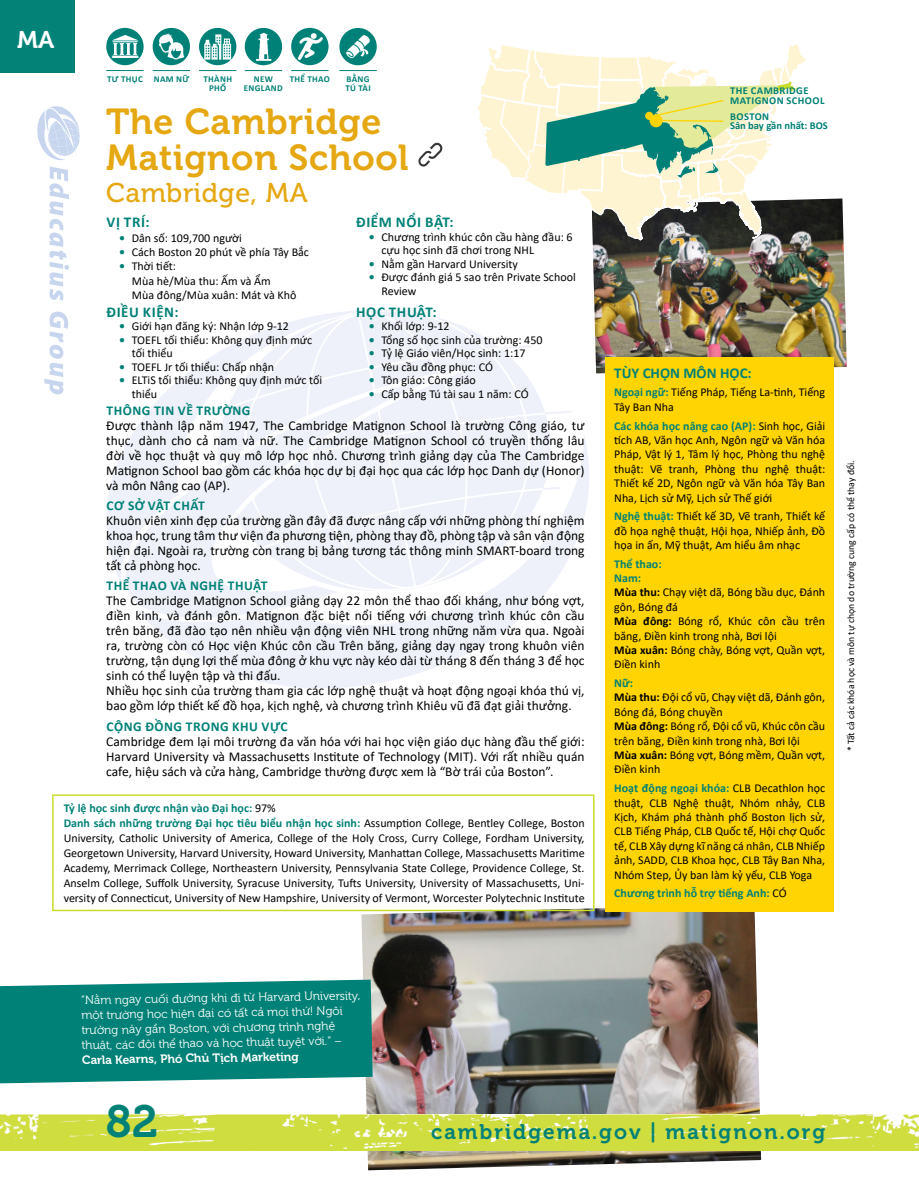
<style>
.page{position:relative;width:919px;height:1188px;background:#fff}
.page>*{position:absolute;margin:0;border:0;box-sizing:border-box;transform-origin:0 0}
.t1{font:700 45px "SVN Museo Slab";color:#008177}
.t2{font:700 36px/36px "SVN Museo Slab";letter-spacing:.025em;color:#e5a812}
.t3{font:600 27px "SVN Museo Slab";letter-spacing:.025em;color:#e5a812}
.t4{font:700 24px "SVN Museo Slab";color:#fff}
.t5{font:700 21px "SVN Museo Slab";letter-spacing:.1em;color:#008177}
.t6{font:700 15px "Calibri";letter-spacing:.04em;color:#008177}
.t7{font:700 15px "Calibri";color:#008177}
.t8{font:13.5px/15px "Calibri";color:#000;text-align:justify}
.t9{font:700 13.5px "Calibri";letter-spacing:.04em;color:#008177}
.t10{font:12px/14.4px "Calibri";color:#000}
.t11{font:12px/14.4px "Calibri";color:#000101;text-align:justify}
.t12{font:12px/15px "SVN Museo Slab";color:#fff}
.t13{font:700 12px "SVN Museo Slab";color:#fff}
.t14{font:700 12px "Calibri";color:#008177}
.t15{font:700 10.5px/10.1px "Calibri";letter-spacing:.04em;color:#008177}
.t16{font:700 10.5px/9px "Calibri";color:#008177}
.t17{font:9.75px "Calibri";color:#000}
.t18{font:700 9px/9px "Calibri";letter-spacing:.04em;color:#008177;text-align:center}
.s1{font-weight:700;color:#008177}
.s2{font-weight:700}
.s3{font-weight:400;color:#000}
</style>
<div class="page">
<img style="left:361px;top:904px;width:400px;height:266px">
<svg style="left:106px;top:310px;width:497px;height:378px"></svg>
<svg style="left:119px;top:373px;width:339px;height:252px"></svg>
<img style="left:591px;top:198px;width:255px;height:175px">
<div style="left:0;top:980px;width:372px;height:103px;background:#008177"></div>
<div style="left:52px;top:794px;width:542px;height:117px;border:2px solid #cbdb2a"></div>
<div style="left:605px;top:358px;width:228px;height:554px;background:#ffd400"></div>
<img style="left:106px;top:28px;width:38px;height:37px;border-radius:19px">
<img style="left:245px;top:28px;width:37px;height:37px;border-radius:19px">
<img style="left:153px;top:28px;width:37px;height:37px;border-radius:19px">
<img style="left:199px;top:28px;width:37px;height:37px;border-radius:19px">
<hr style="left:106px;top:70px;width:38px;height:1px;background:#008177">
<hr style="left:199px;top:70px;width:37px;height:1px;background:#008177">
<hr style="left:245px;top:70px;width:37px;height:1px;background:#008177">
<hr style="left:153px;top:70px;width:37px;height:1px;background:#008177">
<svg style="left:478px;top:44px;width:331px;height:218px"></svg>
<img style="left:291px;top:28px;width:37px;height:37px;border-radius:19px">
<hr style="left:291px;top:70px;width:37px;height:1px;background:#008177">
<img style="left:339px;top:28px;width:38px;height:37px;border-radius:19px">
<hr style="left:339px;top:70px;width:38px;height:1px;background:#008177">
<svg style="left:418px;top:143px;width:24px;height:24px"></svg>
<img style="left:0;top:1114px;width:918px;height:36px">
<svg style="left:37px;top:106px;width:43px;height:288px"></svg>
<div style="left:0;top:0;width:74px;height:72px;background:#038277"></div>
<h3 class="t4" style="left:17px;top:22px;width:39px">MA</h3>
<p class="t18" style="left:290px;top:74px;width:42px">THỂ THAO</p>
<p class="t18" style="left:107px;top:74px;width:37px">TƯ THỤC</p>
<p class="t18" style="left:203px;top:74px;width:30px">THÀNH<br>PHỐ</p>
<p class="t18" style="left:244px;top:74px;width:41px">NEW<br>ENGLAND</p>
<p class="t18" style="left:154px;top:74px;width:37px">NAM NỮ</p>
<p class="t18" style="left:345px;top:74px;width:27px;text-align:left">BẰNG<br>TÚ TÀI</p>
<h2 class="t2" style="left:106px;top:100px;width:304px">The Cambridge<br>Matignon School</h2>
<h3 class="t3" style="left:106px;top:173px;width:203px">Cambridge, MA</h3>
<p class="t6" style="left:106px;top:212px;width:44px">VỊ TRÍ:</p>
<p class="t10" style="left:119px;top:230px;width:124px"><span class="s1">•</span> Dân số: 109,700 người</p>
<p class="t10" style="left:119px;top:244px;width:191px"><span class="s1">•</span> Cách Boston 20 phút về phía Tây Bắc</p>
<p class="t10" style="left:132px;top:259px;width:166px;text-indent:-13px"><span class="s1">•</span> Thời tiết:<br>Mùa hè/Mùa thu: Ấm và Ẩm<br>Mùa đông/Mùa xuân: Mát và Khô</p>
<p class="t6" style="left:106px;top:301px;width:74px">ĐIỀU KIỆN:</p>
<p class="t10" style="left:119px;top:319px;width:171px"><span class="s1">•</span> Giới hạn đăng ký: Nhận lớp 9-12</p>
<p class="t10" style="left:132px;top:333px;width:182px;line-height:13.5px;text-indent:-13px"><span class="s1">•</span> TOEFL tối thiểu: Không quy định mức tối thiểu</p>
<p class="t10" style="left:119px;top:359px;width:157px"><span class="s1">•</span> TOEFL Jr tối thiểu: Chấp nhận</p>
<p class="t10" style="left:132px;top:373px;width:192px;line-height:13.5px;text-indent:-13px"><span class="s1">•</span> ELTiS tối thiểu: Không quy định mức tối thiểu</p>
<p class="t6" style="left:356px;top:212px;width:99px">ĐIỂM NỔI BẬT:</p>
<p class="t10" style="left:381px;top:230px;width:193px;line-height:13.5px;text-indent:-13px"><span class="s1">•</span> Chương trình khúc côn cầu hàng đầu: 6 cựu học sinh đã chơi trong NHL</p>
<p class="t10" style="left:368px;top:256px;width:151px"><span class="s1">•</span> Nằm gần Harvard University</p>
<p class="t10" style="left:381px;top:270px;width:196px;line-height:13.5px;text-indent:-13px"><span class="s1">•</span> Được đánh giá 5 sao trên Private School<br>Review</p>
<p class="t6" style="left:356px;top:301px;width:82px">HỌC THUẬT:</p>
<p class="t10" style="left:368px;top:319px;width:82px"><span class="s1">•</span> Khối lớp: 9-12</p>
<p class="t10" style="left:368px;top:332px;width:175px"><span class="s1">•</span> Tổng số học sinh của trường: 450</p>
<p class="t10" style="left:368px;top:346px;width:158px"><span class="s1">•</span> Tỷ lệ Giáo viên/Học sinh: 1:17</p>
<p class="t10" style="left:368px;top:359px;width:126px"><span class="s1">•</span> Yêu cầu đồng phục: CÓ</p>
<p class="t10" style="left:368px;top:373px;width:109px"><span class="s1">•</span> Tôn giáo: Công giáo</p>
<p class="t10" style="left:368px;top:386px;width:161px"><span class="s1">•</span> Cấp bằng Tú tài sau 1 năm: CÓ</p>
<p class="t9" style="left:106px;top:401px;width:145px">THÔNG TIN VỀ TRƯỜNG</p>
<p class="t8" style="left:106px;top:417px;width:480px">Được thành lập năm 1947, The Cambridge Matignon School là trường Công giáo, tư thục, dành cho cả nam và nữ. The Cambridge Matignon School có truyền thống lâu đời về học thuật và quy mô lớp học nhỏ. Chương trình giảng dạy của The Cambridge Matignon School bao gồm các khóa học dự bị đại học qua các lớp học Danh dự (Honor) và môn Nâng cao (AP).</p>
<p class="t9" style="left:106px;top:496px;width:100px">CƠ SỞ VẬT CHẤT</p>
<p class="t8" style="left:106px;top:513px;width:480px">Khuôn viên xinh đẹp của trường gần đây đã được nâng cấp với những phòng thí nghiệm khoa học, trung tâm thư viện đa phương tiện, phòng thay đồ, phòng tập và sân vận động hiện đại. Ngoài ra, trường còn trang bị bảng tương tác thông minh SMART-board trong tất cả phòng học.</p>
<p class="t9" style="left:106px;top:576px;width:162px">THỂ THAO VÀ NGHỆ THUẬT</p>
<p class="t8" style="left:106px;top:593px;width:480px;text-align:left">The Cambridge Matignon School giảng dạy 22 môn thể thao đối kháng, như bóng vợt, điền kinh, và đánh gôn. Matignon đặc biệt nổi tiếng với chương trình khúc côn cầu trên băng, đã đào tạo nên nhiều vận động viên NHL trong những năm vừa qua. Ngoài ra, trường còn có Học viện Khúc côn cầu Trên băng, giảng dạy ngay trong khuôn viên trường, tận dụng lợi thế mùa đông ở khu vực này kéo dài từ tháng 8 đến tháng 3 để học sinh có thể luyện tập và thi đấu.<br>Nhiều học sinh của trường tham gia các lớp nghệ thuật và hoạt động ngoại khóa thú vị, bao gồm lớp thiết kế đồ họa, kịch nghệ, và chương trình Khiêu vũ đã đạt giải thưởng.</p>
<p class="t9" style="left:106px;top:717px;width:183px">CỘNG ĐỒNG TRONG KHU VỰC</p>
<p class="t8" style="left:106px;top:734px;width:480px">Cambridge đem lại môi trường đa văn hóa với hai học viện giáo dục hàng đầu thế giới:<br>Harvard University và Massachusetts Institute of Technology (MIT). Với rất nhiều quán cafe, hiệu sách và cửa hàng, Cambridge thường được xem là “Bờ trái của Boston”.</p>
<p class="t10" style="left:64px;top:800px;width:522px;line-height:15px"><span class="s1">Tỷ lệ học sinh được nhận vào Đại học:</span> 97%<br><span class="s1">Danh sách những trường Đại học tiêu biểu nhận học sinh:</span> Assumption College, Bentley College, Boston University, Catholic University of America, College of the Holy Cross, Curry College, Fordham University, Georgetown University, Harvard University, Howard University, Manhattan College, Massachusetts Maritime Academy, Merrimack College, Northeastern University, Pennsylvania State College, Providence College, St.<br>Anselm College, Suffolk University, Syracuse University, Tufts University, University of Massachusetts, Uni&shy;versity of Connecticut, University of New Hampshire, University of Vermont, Worcester Polytechnic Institute</p>
<p class="t15" style="left:730px;top:86px;width:96px">THE CAMBRIDGE<br>MATIGNON SCHOOL</p>
<p class="t16" style="left:730px;top:112px;width:99px">BOSTON<br>Sân bay gần nhất: BOS</p>
<p class="t7" style="left:614px;top:362px;width:139px">TÙY CHỌN MÔN HỌC:</p>
<p class="t10" style="left:614px;top:385px;width:212px"><span class="s1">Ngoại ngữ:</span> Tiếng Pháp, Tiếng La-tinh, Tiếng<br>Tây Ban Nha</p>
<p class="t11" style="left:614px;top:418px;width:212px"><span class="s1">Các khóa học nâng cao (AP):</span> Sinh học, Giải tích AB, Văn học Anh, Ngôn ngữ và Văn hóa Pháp, Vật lý 1, Tâm lý học, Phòng thu nghệ thuật: Vẽ tranh, Phòng thu nghệ thuật:<br>Thiết kế 2D, Ngôn ngữ và Văn hóa Tây Ban Nha, Lịch sử Mỹ, Lịch sử Thế giới</p>
<p class="t10" style="left:614px;top:509px;width:212px;text-align:justify"><span class="s1">Nghệ thuật:</span> Thiết kế 3D, Vẽ tranh, Thiết kế đồ họa nghệ thuật, Hội họa, Nhiếp ảnh, Đồ họa in ấn, Mỹ thuật, Am hiểu âm nhạc</p>
<p class="t10" style="left:614px;top:556px;width:212px"><span class="s1">Thể thao:<br>Nam:<br></span><span class="s2">Mùa thu:</span> Chạy việt dã, Bóng bầu dục, Đánh gôn, Bóng đá<br><span class="s2">Mùa đông:</span> Bóng rổ, Khúc côn cầu trên băng, Điền kinh trong nhà, Bơi lội<br><span class="s2">Mùa xuân:</span> Bóng chày, Bóng vợt, Quần vợt,<br>Điền kinh</p>
<p class="t10" style="left:614px;top:676px;width:212px"><span class="s1">Nữ:<br></span><span class="s2">Mùa thu:</span> Đội cổ vũ, Chạy việt dã, Đánh gôn,<br>Bóng đá, Bóng chuyền<br><span class="s2">Mùa đông:</span> Bóng rổ, Đội cổ vũ, Khúc côn cầu trên băng, Điền kinh trong nhà, Bơi lội<br><span class="s2">Mùa xuân:</span> Bóng vợt, Bóng mềm, Quần vợt,<br>Điền kinh</p>
<p class="t10" style="left:614px;top:781px;width:212px;text-align:justify"><span class="s1">Hoạt động ngoại khóa:</span> CLB Decathlon học thuật, CLB Nghệ thuật, Nhóm nhảy, CLB Kịch, Khám phá thành phố Boston lịch sử, CLB Tiếng Pháp, CLB Quốc tế, Hội chợ Quốc tế, CLB Xây dựng kĩ năng cá nhân, CLB Nhiếp ảnh, SADD, CLB Khoa học, CLB Tây Ban Nha, Nhóm Step, Ủy ban làm kỷ yếu, CLB Yoga</p>
<p class="t14" style="left:614px;top:885px;width:174px">Chương trình hỗ trợ tiếng Anh: <span class="s3">CÓ</span></p>
<p class="t17" style="left:844px;top:751px;width:292px;rotate:-90deg">* Tất cả các khóa học và môn tự chọn do trường cung cấp có thể thay đổi.</p>
<p class="t12" style="left:81px;top:992px;width:281px;rotate:-1deg">“Nằm ngay cuối đường khi đi từ Harvard University, một trường học hiện đại có tất cả mọi thứ! Ngôi trường này gần Boston, với chương trình nghệ thuật, các đội thể thao và học thuật tuyệt vời.” –</p>
<p class="t13" style="left:82px;top:1051px;width:218px;rotate:-1deg">Carla Kearns, Phó Chủ Tịch Marketing</p>
<h1 class="t1" style="left:105px;top:1088px;width:54px">82</h1>
<h3 class="t5" style="left:431px;top:1116px;width:395px">cambridgema.gov | matignon.org</h3>
</div>
